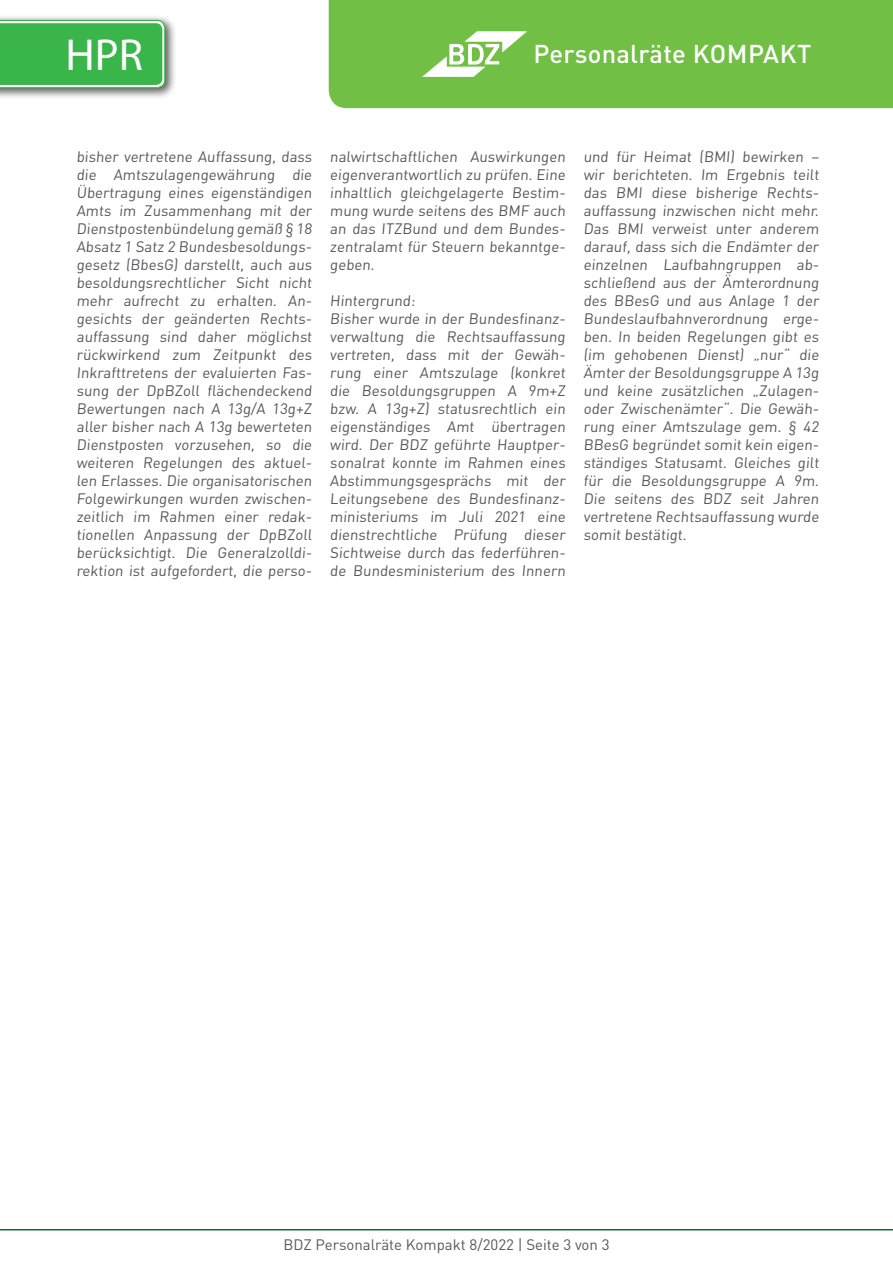
<style>
.page{position:relative;width:893px;height:1263px;background:#fff}
.page>*{position:absolute;margin:0;border:0;box-sizing:border-box;transform-origin:0 0}
.t1{font:45px "Myriad Pro";color:#fff}
.t2{font:500 25.5px "DIN Pro";letter-spacing:.01em;color:#fff}
.t3{font:15px/18px "DIN Pro";color:#57585a;text-align:justify}
</style>
<div class="page">
<div style="left:329px;top:0;width:564px;height:108px;background:#71bf44"></div>
<hr style="left:0;top:1229px;width:893px;height:1px;background:#086c28">
<svg style="left:422px;top:31px;width:105px;height:46px"></svg>
<div style="left:0;top:15px;width:177px;height:84px;background:#231f20;opacity:.75"></div>
<svg style="left:0;top:19px;width:166px;height:70px;background:#4ab958"></svg>
<h1 class="t1" style="left:66px;top:27px;width:79px">HPR</h1>
<p class="t2" style="left:534px;top:36px;width:279px">Personalräte KOMPAKT</p>
<p class="t3" style="left:76px;top:147px;width:239px">bisher vertretene Auffassung, dass die Amtszulagengewährung die Übertragung eines eigenständigen Amts im Zusammenhang mit der Dienstpostenbündelung gemäß § 18<br>Absatz 1 Satz 2 Bundesbesoldungs&shy;gesetz (BbesG) darstellt, auch aus besoldungsrechtlicher Sicht nicht mehr aufrecht zu erhalten. An&shy;gesichts der geänderten Rechts&shy;auffassung sind daher möglichst rückwirkend zum Zeitpunkt des Inkrafttretens der evaluierten Fas&shy;sung der DpBZoll flächendeckend Bewertungen nach A 13g/A 13g+Z aller bisher nach A 13g bewerteten Dienstposten vorzusehen, so die weiteren Regelungen des aktuel&shy;len Erlasses. Die organisatorischen Folgewirkungen wurden zwischen&shy;zeitlich im Rahmen einer redak&shy;tionellen Anpassung der DpBZoll berücksichtigt. Die Generalzolldi&shy;rektion ist aufgefordert, die perso-</p>
<p class="t3" style="left:330px;top:147px;width:239px">nalwirtschaftlichen Auswirkungen eigenverantwortlich zu prüfen. Eine inhaltlich gleichgelagerte Bestim&shy;mung wurde seitens des BMF auch an das ITZBund und dem Bundes&shy;zentralamt für Steuern bekanntge&shy;geben.</p>
<p class="t3" style="left:330px;top:291px;width:88px">Hintergrund:</p>
<p class="t3" style="left:330px;top:309px;width:239px">Bisher wurde in der Bundesfinanz&shy;verwaltung die Rechtsauffassung vertreten, dass mit der Gewäh&shy;rung einer Amtszulage (konkret die Besoldungsgruppen A 9m+Z bzw. A 13g+Z) statusrechtlich ein eigenständiges Amt übertragen wird. Der BDZ geführte Hauptper&shy;sonalrat konnte im Rahmen eines Abstimmungsgesprächs mit der Leitungsebene des Bundesfinanz&shy;ministeriums im Juli 2021 eine dienstrechtliche Prüfung dieser Sichtweise durch das federführen&shy;de Bundesministerium des Innern</p>
<p class="t3" style="left:583px;top:147px;width:239px">und für Heimat (BMI) bewirken – wir berichteten. Im Ergebnis teilt das BMI diese bisherige Rechts&shy;auffassung inzwischen nicht mehr.<br>Das BMI verweist unter anderem darauf, dass sich die Endämter der einzelnen Laufbahngruppen ab&shy;schließend aus der Ämterordnung des BBesG und aus Anlage 1 der Bundeslaufbahnverordnung erge&shy;ben. In beiden Regelungen gibt es (im gehobenen Dienst) „nur“ die Ämter der Besoldungsgruppe A 13g und keine zusätzlichen „Zulagen&shy;oder Zwischenämter“. Die Gewäh&shy;rung einer Amtszulage gem. § 42<br>BBesG begründet somit kein eigen&shy;ständiges Statusamt. Gleiches gilt für die Besoldungsgruppe A 9m.<br>Die seitens des BDZ seit Jahren vertretene Rechtsauffassung wurde somit bestätigt.</p>
<p class="t3" style="left:283px;top:1235px;width:328px">BDZ Personalräte Kompakt 8/2022 | Seite 3 von 3</p>
</div>
